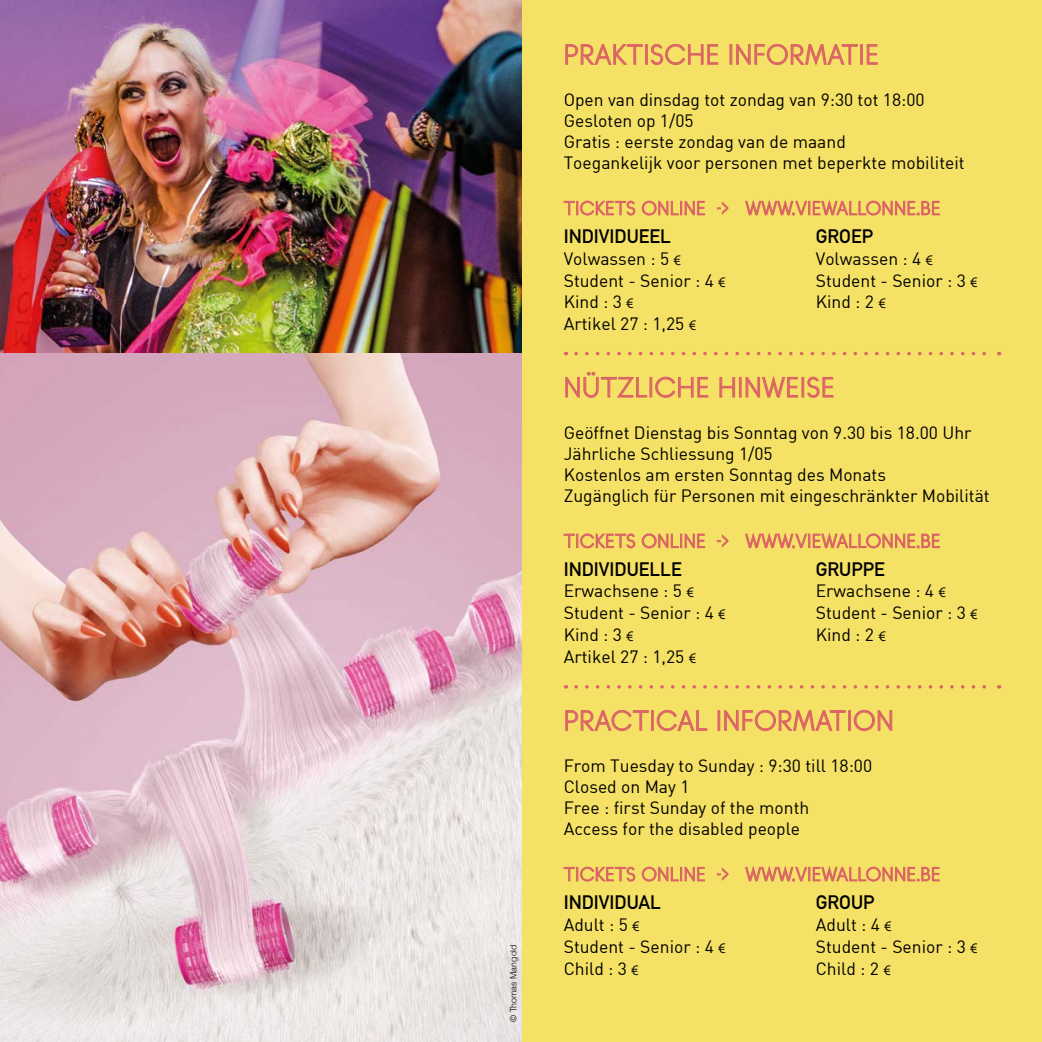
<style>
.page{position:relative;width:1042px;height:1042px;background:#fff}
.page>*{position:absolute;margin:0;border:0;box-sizing:border-box;transform-origin:0 0}
.t1{font:28px "Banks Miles Single Line";letter-spacing:.02em;color:#db6465}
.t2{font:700 19.25px "DIN Alternate";color:#000}
.t3{font:17.5px/21px "DIN";color:#000}
.t4{font:300 8.75px "Helvetica";color:#020203}
.s1{font-family:"Profile OT";font-weight:300;font-size:15.75px}
</style>
<div class="page">
<div style="left:521px;top:0;width:521px;height:1041px;background:#f5e165"></div>
<svg style="left:565px;top:44px;width:78px;height:21px"></svg>
<div style="left:645px;top:44px;width:3px;height:21px;border:1px solid #db6465"></div>
<svg style="left:650px;top:43px;width:69px;height:23px"></svg>
<div style="left:729px;top:44px;width:3px;height:21px;border:1px solid #db6465"></div>
<svg style="left:736px;top:43px;width:122px;height:23px"></svg>
<div style="left:860px;top:44px;width:3px;height:21px;border:1px solid #db6465"></div>
<svg style="left:866px;top:44px;width:12px;height:21px"></svg>
<svg style="left:563px;top:200px;width:142px;height:16px"></svg>
<svg style="left:717px;top:201px;width:12px;height:14px"></svg>
<svg style="left:745px;top:199px;width:195px;height:17px"></svg>
<svg style="left:565px;top:710px;width:84px;height:22px"></svg>
<div style="left:651px;top:710px;width:3px;height:21px;border:1px solid #db6465"></div>
<svg style="left:656px;top:710px;width:52px;height:22px"></svg>
<div style="left:717px;top:710px;width:3px;height:21px;border:1px solid #db6465"></div>
<svg style="left:724px;top:710px;width:122px;height:22px"></svg>
<div style="left:848px;top:710px;width:3px;height:21px;border:1px solid #db6465"></div>
<svg style="left:853px;top:710px;width:40px;height:22px"></svg>
<svg style="left:563px;top:866px;width:142px;height:16px"></svg>
<svg style="left:717px;top:867px;width:12px;height:14px"></svg>
<svg style="left:745px;top:865px;width:195px;height:17px"></svg>
<svg style="left:565px;top:371px;width:83px;height:27px"></svg>
<div style="left:649px;top:377px;width:3px;height:20px;border:1px solid #db6465"></div>
<svg style="left:655px;top:376px;width:54px;height:22px"></svg>
<svg style="left:719px;top:377px;width:16px;height:21px"></svg>
<div style="left:739px;top:377px;width:3px;height:20px;border:1px solid #db6465"></div>
<svg style="left:745px;top:375px;width:53px;height:23px"></svg>
<div style="left:801px;top:377px;width:3px;height:20px;border:1px solid #db6465"></div>
<svg style="left:807px;top:376px;width:27px;height:22px"></svg>
<svg style="left:563px;top:533px;width:142px;height:16px"></svg>
<svg style="left:717px;top:534px;width:12px;height:14px"></svg>
<svg style="left:745px;top:532px;width:195px;height:17px"></svg>
<img style="left:1px;top:0;width:520px;height:1042px">
<svg style="left:576px;top:352px;width:423px;height:3px"></svg>
<svg style="left:576px;top:685px;width:423px;height:3px"></svg>
<p class="t4" style="left:506px;top:332px;width:75px;rotate:-90deg">© Sophie Gamand</p>
<p class="t4" style="left:506px;top:1022px;width:79px;rotate:-90deg">© Thomas Mangold</p>
<h1 class="t1" style="left:564px;top:36px;width:317px">PRAKTISCHE INFORMATIE</h1>
<p class="t3" style="left:564px;top:89px;width:402px">Open van dinsdag tot zondag van 9:30 tot 18:00<br>Gesloten op 1/05<br>Gratis : eerste zondag van de maand<br>Toegankelijk voor personen met beperkte mobiliteit</p>
<p class="t2" style="left:564px;top:221px;width:109px">INDIVIDUEEL</p>
<p class="t2" style="left:816px;top:221px;width:59px">GROEP</p>
<p class="t3" style="left:564px;top:248px;width:119px">Volwassen : 5 <span class="s1">€</span></p>
<p class="t3" style="left:816px;top:248px;width:119px">Volwassen : 4 <span class="s1">€</span></p>
<p class="t3" style="left:564px;top:269px;width:164px">Student - Senior : 4 <span class="s1">€</span></p>
<p class="t3" style="left:816px;top:269px;width:164px">Student - Senior : 3 <span class="s1">€</span></p>
<p class="t3" style="left:564px;top:291px;width:72px">Kind : 3 <span class="s1">€</span></p>
<p class="t3" style="left:816px;top:291px;width:72px">Kind : 2 <span class="s1">€</span></p>
<p class="t3" style="left:564px;top:313px;width:134px">Artikel 27 : 1,25 <span class="s1">€</span></p>
<h1 class="t1" style="left:564px;top:368px;width:272px">NÜTZLICHE HINWEISE</h1>
<p class="t3" style="left:564px;top:422px;width:427px">Geöffnet Dienstag bis Sonntag von 9.30 bis 18.00 Uhr Jährliche Schliessung 1/05<br>Kostenlos am ersten Sonntag des Monats<br>Zugänglich für Personen mit eingeschränkter Mobilität</p>
<p class="t2" style="left:564px;top:554px;width:119px">INDIVIDUELLE</p>
<p class="t2" style="left:816px;top:554px;width:71px">GRUPPE</p>
<p class="t3" style="left:564px;top:580px;width:132px">Erwachsene : 5 <span class="s1">€</span></p>
<p class="t3" style="left:816px;top:580px;width:132px">Erwachsene : 4 <span class="s1">€</span></p>
<p class="t3" style="left:564px;top:602px;width:164px">Student - Senior : 4 <span class="s1">€</span></p>
<p class="t3" style="left:816px;top:602px;width:164px">Student - Senior : 3 <span class="s1">€</span></p>
<p class="t3" style="left:564px;top:624px;width:72px">Kind : 3 <span class="s1">€</span></p>
<p class="t3" style="left:816px;top:624px;width:72px">Kind : 2 <span class="s1">€</span></p>
<p class="t3" style="left:564px;top:646px;width:134px">Artikel 27 : 1,25 <span class="s1">€</span></p>
<h1 class="t1" style="left:564px;top:701px;width:332px">PRACTICAL INFORMATION</h1>
<p class="t3" style="left:564px;top:755px;width:310px">From Tuesday to Sunday : 9:30 till 18:00<br>Closed on May 1<br>Free : first Sunday of the month<br>Access for the disabled people</p>
<p class="t2" style="left:564px;top:887px;width:99px">INDIVIDUAL</p>
<p class="t2" style="left:816px;top:887px;width:60px">GROUP</p>
<p class="t3" style="left:564px;top:913px;width:78px">Adult : 5 <span class="s1">€</span></p>
<p class="t3" style="left:816px;top:913px;width:78px">Adult : 4 <span class="s1">€</span></p>
<p class="t3" style="left:564px;top:935px;width:164px">Student - Senior : 4 <span class="s1">€</span></p>
<p class="t3" style="left:816px;top:935px;width:164px">Student - Senior : 3 <span class="s1">€</span></p>
<p class="t3" style="left:564px;top:957px;width:77px">Child : 3 <span class="s1">€</span></p>
<p class="t3" style="left:816px;top:957px;width:77px">Child : 2 <span class="s1">€</span></p>
</div>
